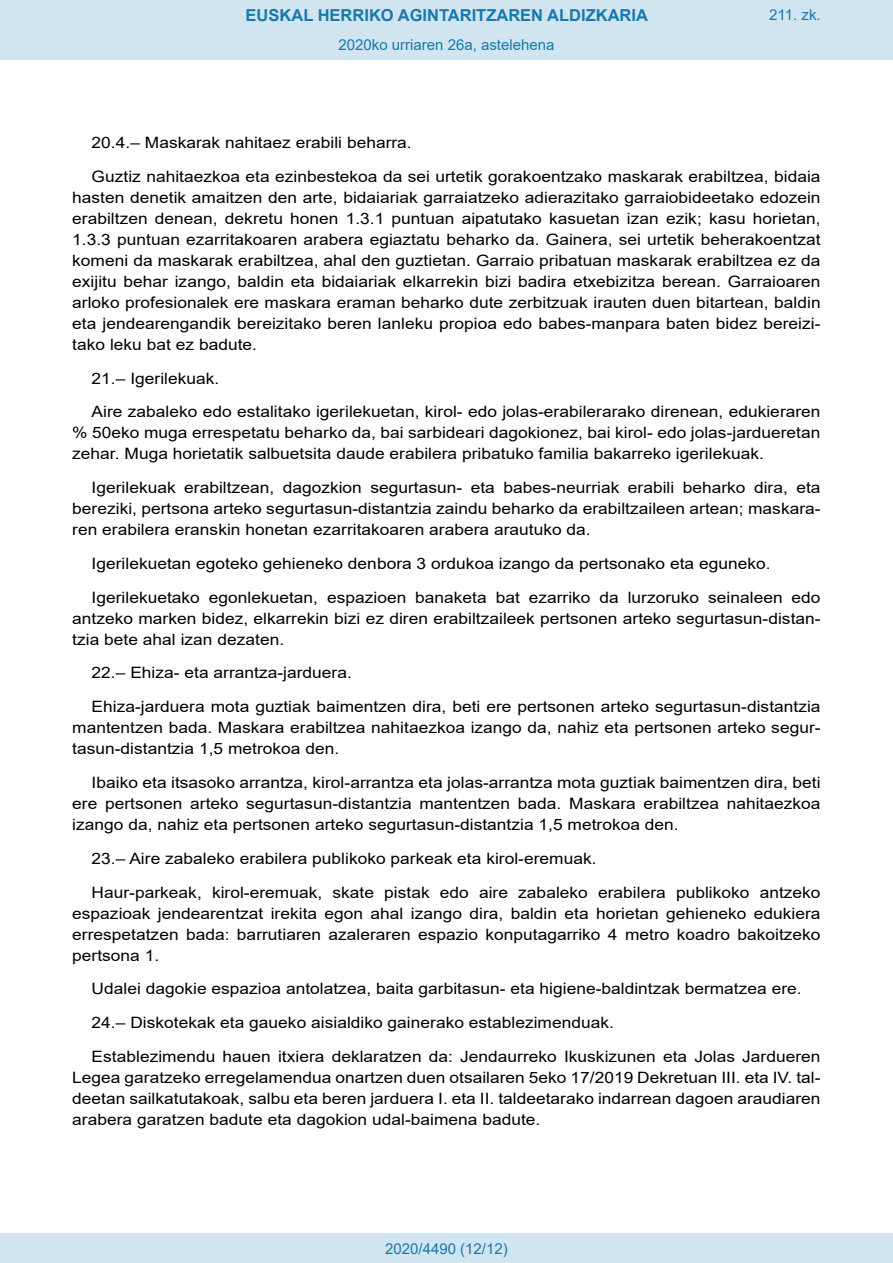
<style>
.page{position:relative;width:893px;height:1263px;background:#fff}
.page>*{position:absolute;margin:0;border:0;box-sizing:border-box;transform-origin:0 0}
.t1{font:700 16.5px "Arial";color:#1879ad}
.BOPVDetalle{font:15.6px/21px "Arial";color:#000;text-align:justify;scale:1.11 1}
.Paginacion_Centro{font:15px "Arial";color:#1879ad}
</style>
<div class="page">
<div style="left:0;top:0;width:893px;height:60px;background:#d0e5f0"></div>
<div style="left:0;top:1233px;width:893px;height:30px;background:#d0e5f0"></div>
<p class="t1" style="left:246px;top:3px;width:404px">EUSKAL HERRIKO AGINTARITZAREN ALDIZKARIA</p>
<p class="Paginacion_Centro" style="left:338px;top:35px;width:217px">2020ko urriaren 26a, astelehena</p>
<p class="Paginacion_Centro" style="left:769px;top:5px;width:53px">211. zk.</p>
<p class="BOPVDetalle" style="left:92px;top:132px;width:290px">20.4.– Maskarak nahitaez erabili beharra.</p>
<p class="BOPVDetalle" style="left:72px;top:166px;width:676px;text-indent:19px">Guztiz nahitaezkoa eta ezinbestekoa da sei urtetik gorakoentzako maskarak erabiltzea, bidaia hasten denetik amaitzen den arte, bidaiariak garraiatzeko adierazitako garraiobideetako edozein erabiltzen denean, dekretu honen 1.3.1 puntuan aipatutako kasuetan izan ezik; kasu horietan, 1.3.3 puntuan ezarritakoaren arabera egiaztatu beharko da. Gainera, sei urtetik beherakoentzat komeni da maskarak erabiltzea, ahal den guztietan. Garraio pribatuan maskarak erabiltzea ez da exijitu behar izango, baldin eta bidaiariak elkarrekin bizi badira etxebizitza berean. Garraioaren arloko profesionalek ere maskara eraman beharko dute zerbitzuak irauten duen bitartean, baldin eta jendearengandik bereizitako beren lanleku propioa edo babes-manpara baten bidez bereizi&shy;tako leku bat ez badute.</p>
<p class="BOPVDetalle" style="left:92px;top:368px;width:117px">21.– Igerilekuak.</p>
<p class="BOPVDetalle" style="left:72px;top:401px;width:676px;text-indent:19px">Aire zabaleko edo estalitako igerilekuetan, kirol- edo jolas-erabilerarako direnean, edukieraren % 50eko muga errespetatu beharko da, bai sarbideari dagokionez, bai kirol- edo jolas-jardueretan zehar. Muga horietatik salbuetsita daude erabilera pribatuko familia bakarreko igerilekuak.</p>
<p class="BOPVDetalle" style="left:72px;top:477px;width:676px;text-indent:19px">Igerilekuak erabiltzean, dagozkion segurtasun- eta babes-neurriak erabili beharko dira, eta bereziki, pertsona arteko segurtasun-distantzia zaindu beharko da erabiltzaileen artean; maskara&shy;ren erabilera eranskin honetan ezarritakoaren arabera arautuko da.</p>
<p class="BOPVDetalle" style="left:92px;top:553px;width:613px">Igerilekuetan egoteko gehieneko denbora 3 ordukoa izango da pertsonako eta eguneko.</p>
<p class="BOPVDetalle" style="left:72px;top:587px;width:676px;text-indent:19px">Igerilekuetako egonlekuetan, espazioen banaketa bat ezarriko da lurzoruko seinaleen edo antzeko marken bidez, elkarrekin bizi ez diren erabiltzaileek pertsonen arteko segurtasun-distan&shy;tzia bete ahal izan dezaten.</p>
<p class="BOPVDetalle" style="left:92px;top:662px;width:236px">22.– Ehiza- eta arrantza-jarduera.</p>
<p class="BOPVDetalle" style="left:72px;top:696px;width:676px;text-indent:19px">Ehiza-jarduera mota guztiak baimentzen dira, beti ere pertsonen arteko segurtasun-distantzia mantentzen bada. Maskara erabiltzea nahitaezkoa izango da, nahiz eta pertsonen arteko segur&shy;tasun-distantzia 1,5 metrokoa den.</p>
<p class="BOPVDetalle" style="left:72px;top:772px;width:676px;text-indent:19px">Ibaiko eta itsasoko arrantza, kirol-arrantza eta jolas-arrantza mota guztiak baimentzen dira, beti ere pertsonen arteko segurtasun-distantzia mantentzen bada. Maskara erabiltzea nahitaezkoa izango da, nahiz eta pertsonen arteko segurtasun-distantzia 1,5 metrokoa den.</p>
<p class="BOPVDetalle" style="left:92px;top:848px;width:456px">23.– Aire zabaleko erabilera publikoko parkeak eta kirol-eremuak.</p>
<p class="BOPVDetalle" style="left:72px;top:881px;width:676px;text-indent:19px">Haur-parkeak, kirol-eremuak, skate pistak edo aire zabaleko erabilera publikoko antzeko espazioak jendearentzat irekita egon ahal izango dira, baldin eta horietan gehieneko edukiera errespetatzen bada: barrutiaren azaleraren espazio konputagarriko 4 metro koadro bakoitzeko pertsona 1.</p>
<p class="BOPVDetalle" style="left:92px;top:978px;width:641px">Udalei dagokie espazioa antolatzea, baita garbitasun- eta higiene-baldintzak bermatzea ere.</p>
<p class="BOPVDetalle" style="left:92px;top:1012px;width:472px">24.– Diskotekak eta gaueko aisialdiko gainerako establezimenduak.</p>
<p class="BOPVDetalle" style="left:72px;top:1046px;width:676px;text-indent:19px">Establezimendu hauen itxiera deklaratzen da: Jendaurreko Ikuskizunen eta Jolas Jardueren Legea garatzeko erregelamendua onartzen duen otsailaren 5eko 17/2019 Dekretuan III. eta IV. tal&shy;deetan sailkatutakoak, salbu eta beren jarduera I. eta II. taldeetarako indarrean dagoen araudiaren arabera garatzen badute eta dagokion udal-baimena badute.</p>
<p class="Paginacion_Centro" style="left:385px;top:1238px;width:124px">2020/4490 (12/12)</p>
</div>
